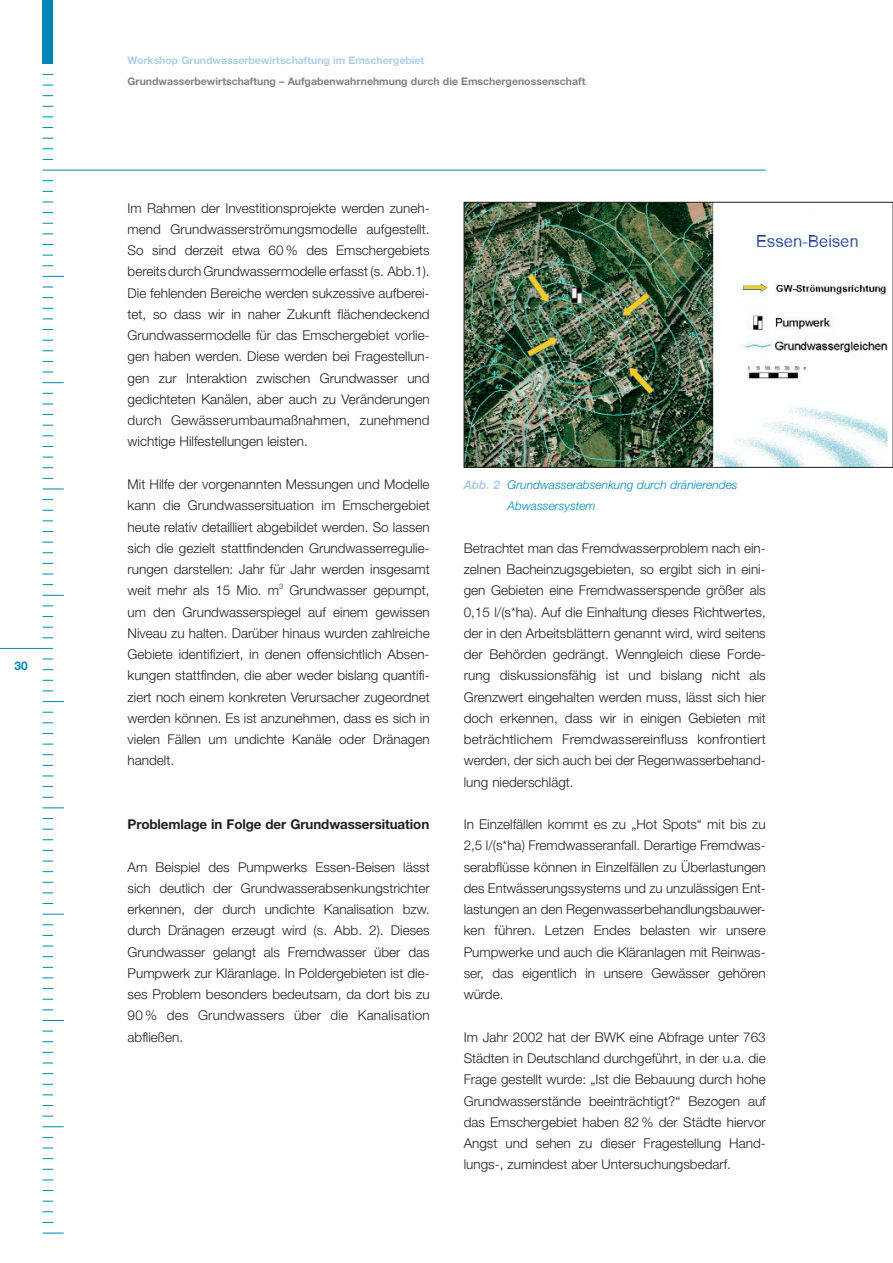
<style>
.page{position:relative;width:893px;height:1263px;background:#fff}
.page>*{position:absolute;margin:0;border:0;box-sizing:border-box;transform-origin:0 0}
.t1{font:300 13.5px/21.3px "Helvetica Neue";color:#231f20;text-align:justify}
.t2{font:700 13.5px "Helvetica Neue";letter-spacing:-.005em;color:#231f20}
.t3{font:italic 300 12px/21.3px "Helvetica Neue";color:#0087b8}
.t4{font:700 12px "Helvetica Neue";color:#0087b8}
.t5{font:700 10.5px "Helvetica Neue";color:#808285}
.t6{font:700 10.5px "Helvetica Neue";color:#adcfe5}
.s1{font-weight:700;color:#adcfe5}
</style>
<div class="page">
<hr style="left:43px;top:170px;width:722px;height:1px;background:#0087b8">
<svg style="left:43px;top:276px;width:21px;height:1px"></svg>
<svg style="left:43px;top:382px;width:21px;height:1px"></svg>
<svg style="left:43px;top:489px;width:21px;height:1px"></svg>
<svg style="left:43px;top:595px;width:21px;height:1px"></svg>
<hr style="left:0;top:648px;width:53px;height:1px;background:#0087b8">
<svg style="left:43px;top:701px;width:21px;height:1px"></svg>
<svg style="left:43px;top:808px;width:21px;height:1px"></svg>
<svg style="left:43px;top:914px;width:21px;height:1px"></svg>
<svg style="left:43px;top:1020px;width:21px;height:1px"></svg>
<svg style="left:43px;top:1126px;width:21px;height:1px"></svg>
<svg style="left:43px;top:1233px;width:21px;height:1px"></svg>
<div style="left:43px;top:0;width:10px;height:64px;background:#0087b8"></div>
<img style="left:465px;top:204px;width:422px;height:262px">
<div style="left:463px;top:202px;width:429px;height:266px;border:1px solid #231f20"></div>
<p class="t4" style="left:15px;top:661px;width:15px">30</p>
<p class="t6" style="left:128px;top:56px;width:298px">Workshop Grundwasserbewirtschaftung im Emschergebiet</p>
<p class="t5" style="left:128px;top:78px;width:459px">Grundwasserbewirtschaftung – Aufgabenwahrnehmung durch die Emschergenossenschaft</p>
<p class="t1" style="left:128px;top:198px;width:303px">Im Rahmen der Investitionsprojekte werden zuneh&shy;mend Grundwasserströmungsmodelle aufgestellt.<br>So sind derzeit etwa 60 % des Emschergebiets bereitsdurchGrundwassermodelle erfasst (s. Abb.1).<br>Die fehlenden Bereiche werden sukzessive aufberei&shy;tet, so dass wir in naher Zukunft flächendeckend Grundwassermodelle für das Emschergebiet vorlie&shy;gen haben werden. Diese werden bei Fragestellun&shy;gen zur Interaktion zwischen Grundwasser und gedichteten Kanälen, aber auch zu Veränderungen durch Gewässerumbaumaßnahmen, zunehmend wichtige Hilfestellungen leisten.</p>
<p class="t1" style="left:128px;top:475px;width:303px">Mit Hilfe der vorgenannten Messungen und Modelle kann die Grundwassersituation im Emschergebiet heute relativ detailliert abgebildet werden. So lassen sich die gezielt stattfindenden Grundwasserregulie&shy;rungen darstellen: Jahr für Jahr werden insgesamt weit mehr als 15 Mio. m<sup>3</sup> Grundwasser gepumpt, um den Grundwasserspiegel auf einem gewissen Niveau zu halten. Darüber hinaus wurden zahlreiche Gebiete identifiziert, in denen offensichtlich Absen&shy;kungen stattfinden, die aber weder bislang quantifi&shy;ziert noch einem konkreten Verursacher zugeordnet werden können. Es ist anzunehmen, dass es sich in vielen Fällen um undichte Kanäle oder Dränagen handelt.</p>
<p class="t2" style="left:128px;top:819px;width:303px">Problemlage in Folge der Grundwassersituation</p>
<p class="t1" style="left:128px;top:857px;width:303px">Am Beispiel des Pumpwerks Essen-Beisen lässt sich deutlich der Grundwasserabsenkungstrichter erkennen, der durch undichte Kanalisation bzw. durch Dränagen erzeugt wird (s. Abb. 2). Dieses Grundwasser gelangt als Fremdwasser über das Pumpwerk zur Kläranlage. In Poldergebieten ist die&shy;ses Problem besonders bedeutsam, da dort bis zu 90 % des Grundwassers über die Kanalisation abfließen.</p>
<p class="t3" style="left:507px;top:475px;width:232px;text-indent:-44px"><span class="s1">Abb. 2</span> Grundwasserabsenkung durch dränierendes<br>Abwassersystem</p>
<p class="t1" style="left:463px;top:539px;width:303px">Betrachtet man das Fremdwasserproblem nach ein&shy;zelnen Bacheinzugsgebieten, so ergibt sich in eini&shy;gen Gebieten eine Fremdwasserspende größer als 0,15 l/(s*ha). Auf die Einhaltung dieses Richtwertes, der in den Arbeitsblättern genannt wird, wird seitens der Behörden gedrängt. Wenngleich diese Forde&shy;rung diskussionsfähig ist und bislang nicht als Grenzwert eingehalten werden muss, lässt sich hier doch erkennen, dass wir in einigen Gebieten mit beträchtlichem Fremdwassereinfluss konfrontiert werden, der sich auch bei der Regenwasserbehand&shy;lung niederschlägt.</p>
<p class="t1" style="left:463px;top:815px;width:303px">In Einzelfällen kommt es zu „Hot Spots“ mit bis zu 2,5 l/(s*ha) Fremdwasseranfall. Derartige Fremdwas&shy;serabflüsse können in Einzelfällen zu Überlastungen des Entwässerungssystems und zu unzulässigen Ent&shy;lastungen an den Regenwasserbehandlungsbauwer&shy;ken führen. Letzen Endes belasten wir unsere Pumpwerke und auch die Kläranlagen mit Reinwas&shy;ser, das eigentlich in unsere Gewässer gehören würde.</p>
<p class="t1" style="left:463px;top:1028px;width:303px">Im Jahr 2002 hat der BWK eine Abfrage unter 763<br>Städten in Deutschland durchgeführt, in der u.a. die Frage gestellt wurde: „Ist die Bebauung durch hohe Grundwasserstände beeinträchtigt?“ Bezogen auf das Emschergebiet haben 82 % der Städte hiervor Angst und sehen zu dieser Fragestellung Hand&shy;lungs-, zumindest aber Untersuchungsbedarf.</p>
</div>
